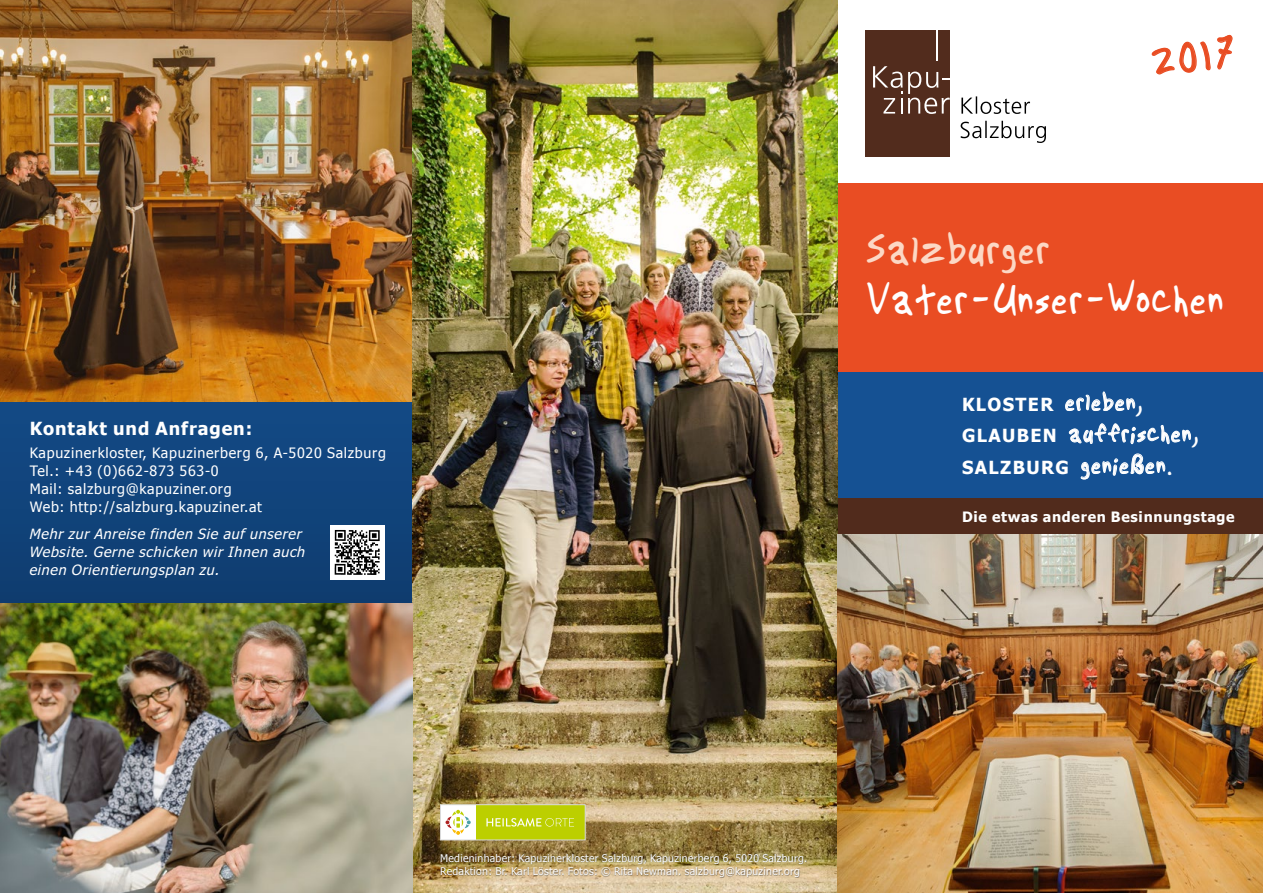
<style>
.page{position:relative;width:1263px;height:893px;background:#fff}
.page>*{position:absolute;margin:0;border:0;box-sizing:border-box;transform-origin:0 0}
.t1{font:46.5px "Another";letter-spacing:.05em;color:#fff}
.t2{font:46.5px "Another";letter-spacing:.05em;color:#fcd8c5}
.t3{font:42px "Another";color:#e94d23}
.t4{font:27px/31.5px "Another";letter-spacing:.075em;color:#fff}
.t5{font:700 18px "Tahoma";letter-spacing:.05em;color:#fff}
.t6{font:14.25px/18px "Tahoma";letter-spacing:.05em;color:#fff}
.t7{font:italic 14.25px/18px "Tahoma";letter-spacing:.05em;color:#fff}
.t8{font:700 14.25px "Tahoma";letter-spacing:.05em;color:#fff}
.t9{font:10.5px/13.5px "Tahoma";letter-spacing:.025em;color:#fff}
.s1{font-family:"Tahoma";font-weight:700;font-size:18px}
</style>
<div class="page">
<div style="left:838px;top:183px;width:425px;height:189px;background:#e94d23"></div>
<div style="left:838px;top:372px;width:425px;height:126px;background:#155193"></div>
<div style="left:838px;top:498px;width:425px;height:36px;background:#512b1c"></div>
<svg style="left:1065px;top:391px;width:70px;height:20px"></svg>
<svg style="left:1069px;top:423px;width:122px;height:21px"></svg>
<svg style="left:1081px;top:454px;width:84px;height:25px"></svg>
<div style="left:865px;top:30px;width:85px;height:126px;background:#522c1d"></div>
<hr style="left:936px;top:30px;width:2px;height:30px;background:#fff">
<svg style="left:873px;top:66px;width:77px;height:48px"></svg>
<svg style="left:961px;top:121px;width:85px;height:22px"></svg>
<svg style="left:961px;top:96px;width:69px;height:18px"></svg>
<div style="left:0;top:0;width:412px;height:893px;background:#11447c"></div>
<svg style="left:1151px;top:35px;width:82px;height:40px"></svg>
<img style="left:0;top:0;width:412px;height:402px">
<img style="left:412px;top:0;width:426px;height:893px">
<img style="left:838px;top:534px;width:425px;height:359px">
<img style="left:0;top:603px;width:412px;height:290px">
<img style="left:331px;top:525px;width:54px;height:54px">
<div style="left:440px;top:853px;width:367px;height:25px;background:#000;opacity:.5"></div>
<svg style="left:442px;top:806px;width:142px;height:32px"></svg>
<div style="left:440px;top:804px;width:146px;height:36px;border:1px solid #dadada"></div>
<h3 class="t5" style="left:30px;top:416px;width:224px">Kontakt und Anfragen:</h3>
<h3 class="t6" style="left:30px;top:443px;width:358px">Kapuzinerkloster, Kapuzinerberg 6, A-5020 Salzburg Tel.: +43 (0)662-873 563-0<br>Mail: salzburg@kapuziner.org<br>Web: http://salzburg.kapuziner.at</h3>
<h3 class="t7" style="left:30px;top:524px;width:277px">Mehr zur Anreise finden Sie auf unserer<br>Website. Gerne schicken wir Ihnen auch einen Orientierungsplan zu.</h3>
<h2 class="t3" style="left:1150px;top:38px;width:83px;rotate:-7deg">2O17</h2>
<h1 class="t2" style="left:867px;top:222px;width:183px">Salzburger</h1>
<h1 class="t1" style="left:867px;top:271px;width:357px">Vater-Unser-Wochen</h1>
<h3 class="t4" style="left:962px;top:386px;width:238px"><span class="s1">KLOSTER</span> erleben,<br><span class="s1">GLAUBEN</span> auffrischen,<br><span class="s1">SALZBURG</span> genießen.</h3>
<h3 class="t8" style="left:962px;top:507px;width:274px">Die etwas anderen Besinnungstage</h3>
<p class="t9" style="left:440px;top:851px;width:369px">Medieninhaber: Kapuzinerkloster Salzburg, Kapuzinerberg 6, 5020 Salzburg.<br>Redaktion: Br. Karl Löster. Fotos: © Rita Newman. salzburg@kapuziner.org</p>
</div>
